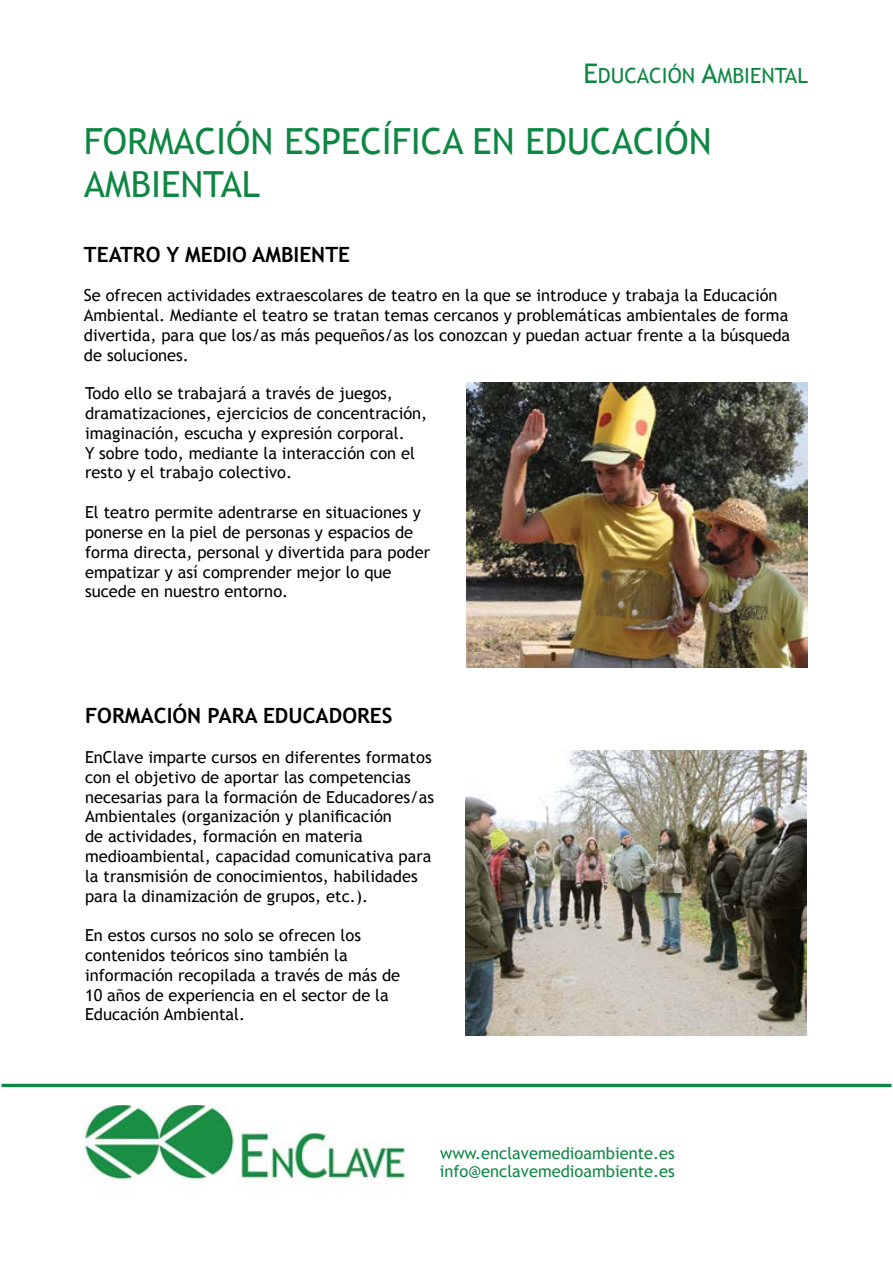
<style>
.page{position:relative;width:893px;height:1263px;background:#fff}
.page>*{position:absolute;margin:0;border:0;box-sizing:border-box;transform-origin:0 0}
.t1{font:36px/43.2px "Trebuchet MS";color:#0e8743}
.t2{font:700 21px "Trebuchet MS";color:#000}
.t3{font:21px "Trebuchet MS";color:#0e8743}
.t4{font:16.5px/19.8px "Trebuchet MS";color:#000}
.t5{font:16.5px/18px "Trebuchet MS";color:#0e8743}
.s1{font-size:27px}
</style>
<div class="page">
<img style="left:82px;top:1105px;width:325px;height:80px">
<svg style="left:1px;top:1083px;width:891px;height:5px;fill:#0e8944"></svg>
<img style="left:467px;top:383px;width:340px;height:285px">
<img style="left:466px;top:750px;width:340px;height:285px">
<p class="t3" style="left:583px;top:63px;width:226px"><span class="s1">E</span>DUCACIÓN <span class="s1">A</span>MBIENTAL</p>
<h1 class="t1" style="left:84px;top:120px;width:629px">FORMACIÓN ESPECÍFICA EN EDUCACIÓN<br>AMBIENTAL</h1>
<p class="t2" style="left:84px;top:241px;width:268px">TEATRO Y MEDIO AMBIENTE</p>
<p class="t4" style="left:84px;top:286px;width:708px">Se ofrecen actividades extraescolares de teatro en la que se introduce y trabaja la Educación Ambiental. Mediante el teatro se tratan temas cercanos y problemáticas ambientales de forma divertida, para que los/as más pequeños/as los conozcan y puedan actuar frente a la búsqueda de soluciones.</p>
<p class="t4" style="left:85px;top:384px;width:344px">Todo ello se trabajará a través de juegos, dramatizaciones, ejercicios de concentración, imaginación, escucha y expresión corporal.<br>Y sobre todo, mediante la interacción con el resto y el trabajo colectivo.</p>
<p class="t4" style="left:85px;top:503px;width:347px">El teatro permite adentrarse en situaciones y ponerse en la piel de personas y espacios de forma directa, personal y divertida para poder empatizar y así comprender mejor lo que sucede en nuestro entorno.</p>
<p class="t2" style="left:85px;top:703px;width:309px">FORMACIÓN PARA EDUCADORES</p>
<p class="t4" style="left:85px;top:747px;width:350px">EnClave imparte cursos en diferentes formatos con el objetivo de aportar las competencias necesarias para la formación de Educadores/as Ambientales (organización y planificación<br>de actividades, formación en materia medioambiental, capacidad comunicativa para la transmisión de conocimientos, habilidades para la dinamización de grupos, etc.).</p>
<p class="t4" style="left:85px;top:926px;width:317px">En estos cursos no solo se ofrecen los contenidos teóricos sino también la información recopilada a través de más de 10 años de experiencia en el sector de la Educación Ambiental.</p>
<p class="t5" style="left:440px;top:1145px;width:237px">www.enclavemedioambiente.es info@enclavemedioambiente.es</p>
</div>
